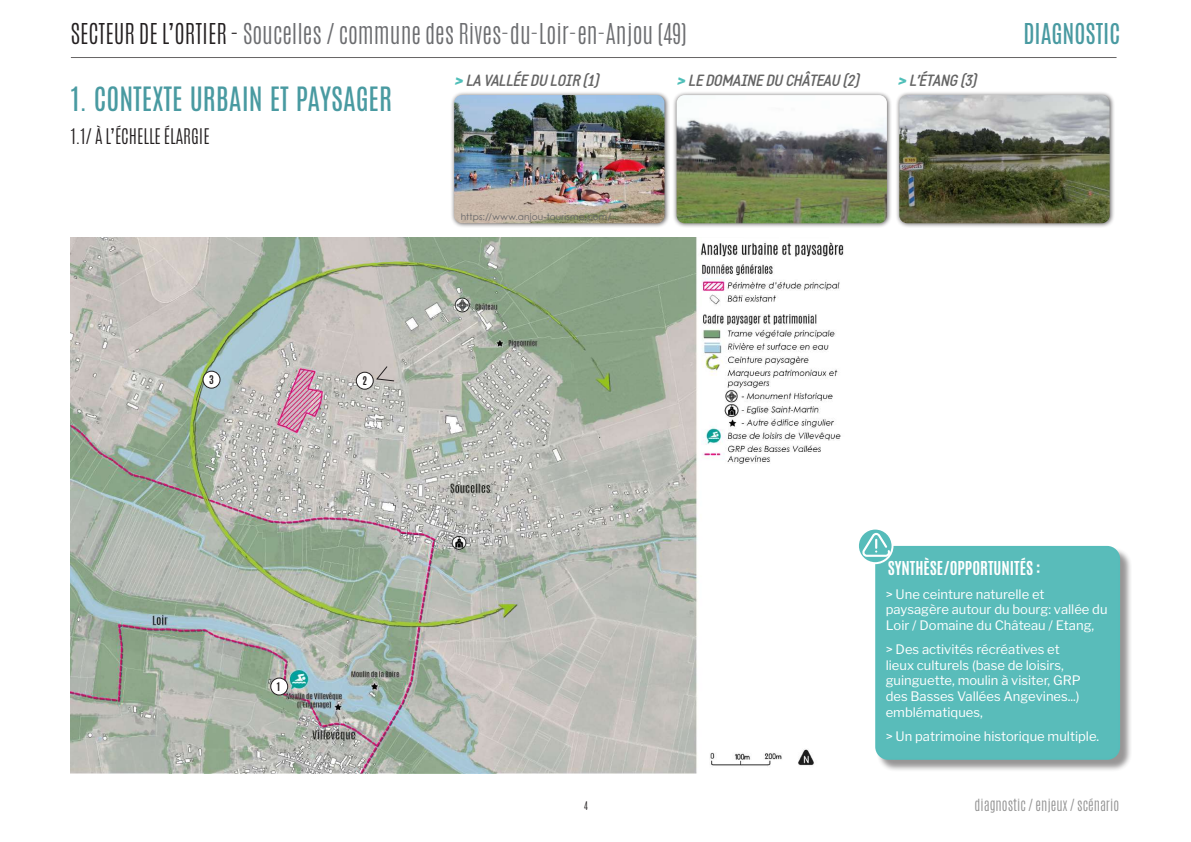
<style>
.page{position:relative;width:1191px;height:842px;background:#fff}
.page>*{position:absolute;margin:0;border:0;box-sizing:border-box;transform-origin:0 0}
.t1{font:28px "Antonio";color:#499aa1}
.t2{font:300 24px "Antonio";color:#6c6d70}
.t3{font:24px "Antonio";color:#499aa1}
.t4{font:300 18px "Antonio";color:#231f20}
.t5{font:italic 700 16px "Static";letter-spacing:-.03em;color:#646464}
.t6{font:700 16px "Antonio";color:#fff}
.t7{font:300 14px "Antonio";color:#939393}
.t8{font:13px/15.6px "Libre Franklin";color:#fff}
.t9{font:700 10px "Antonio";color:#231f20}
.t10{font:300 10px "Antonio";color:#231f20}
.t11{font:9px "Century Gothic";letter-spacing:.02em;color:#636366}
.s1{color:#231f20}
.s2{font-family:"Libre Franklin";font-weight:900;font-size:14px;color:#50bfb9}
</style>
<div class="page">
<hr style="left:71px;top:57px;width:1045px;height:1px;background:#231f20">
<img style="left:71px;top:238px;width:773px;height:536px">
<div style="left:203px;top:371px;width:17px;height:17px;background:#fff;border-radius:50%"></div>
<div style="left:202px;top:371px;width:18px;height:18px;border:1px solid #231f20;border-radius:50%"></div>
<svg style="left:375px;top:365px;width:20px;height:17px"></svg>
<div style="left:672px;top:91px;width:220px;height:137px;background:#231f20;opacity:.75"></div>
<img style="left:676px;top:95px;width:211px;height:128px">
<div style="left:895px;top:91px;width:219px;height:137px;background:#231f20;opacity:.75"></div>
<img style="left:899px;top:95px;width:210px;height:128px">
<div style="left:450px;top:91px;width:219px;height:137px;background:#231f20;opacity:.75"></div>
<img style="left:454px;top:95px;width:210px;height:128px">
<div style="left:356px;top:372px;width:17px;height:17px;background:#fff;border-radius:50%"></div>
<div style="left:356px;top:372px;width:18px;height:18px;border:1px solid #231f20;border-radius:50%"></div>
<div style="left:271px;top:678px;width:17px;height:17px;background:#fff;border-radius:50%"></div>
<div style="left:270px;top:677px;width:18px;height:18px;border:1px solid #231f20;border-radius:50%"></div>
<div style="left:876px;top:547px;width:256px;height:225px;background:#231f20;opacity:.47"></div>
<div style="left:876px;top:547px;width:243px;height:212px;background:#59bcba;border-radius:12px"></div>
<div style="left:875px;top:546px;width:245px;height:214px;border:2px solid #56bcba;border-radius:12px"></div>
<svg style="left:858px;top:529px;width:34px;height:34px"></svg>
<div style="left:857px;top:528px;width:36px;height:36px;border:2px solid #fff;border-radius:50%"></div>
<svg style="left:862px;top:533px;width:28px;height:24px"></svg>
<h2 class="t2" style="left:71px;top:17px;width:617px"><span class="s1">SECTEUR DE L’ORTIER -</span> Soucelles / commune des Rives-du-Loir-en-Anjou (49)</h2>
<h1 class="t1" style="left:71px;top:79px;width:323px">1. CONTEXTE URBAIN ET PAYSAGER</h1>
<h3 class="t4" style="left:71px;top:124px;width:140px">1.1/ À L’ÉCHELLE ÉLARGIE</h3>
<p class="t5" style="left:454px;top:71px;width:146px"><span class="s2">&gt;</span> LA VALLÉE DU LOIR (1)</p>
<p class="t5" style="left:676px;top:71px;width:184px"><span class="s2">&gt;</span> LE DOMAINE DU CHÂTEAU (2)</p>
<p class="t5" style="left:897px;top:71px;width:80px"><span class="s2">&gt;</span> L’ÉTANG (3)</p>
<p class="t11" style="left:461px;top:210px;width:152px">https://www.anjou-tourisme.com/</p>
<h2 class="t3" style="left:1023px;top:16px;width:98px">DIAGNOSTIC</h2>
<p class="t9" style="left:209px;top:372px;width:6px">3</p>
<p class="t9" style="left:362px;top:373px;width:6px">2</p>
<p class="t9" style="left:277px;top:679px;width:5px">1</p>
<p class="t10" style="left:584px;top:798px;width:5px">4</p>
<p class="t6" style="left:887px;top:556px;width:154px">SYNTHÈSE/OPPORTUNITÉS :</p>
<p class="t8" style="left:885px;top:586px;width:223px">&gt; Une ceinture naturelle et paysagère autour du bourg: vallée du<br>Loir / Domaine du Château / Etang,</p>
<p class="t8" style="left:885px;top:642px;width:196px">&gt; Des activités récréatives et lieux culturels (base de loisirs, guinguette, moulin à visiter, GRP des Basses Vallées Angevines...) emblématiques,</p>
<p class="t8" style="left:885px;top:728px;width:215px">&gt; Un patrimoine historique multiple.</p>
<p class="t7" style="left:974px;top:795px;width:146px">diagnostic / enjeux / scénario</p>
</div>
